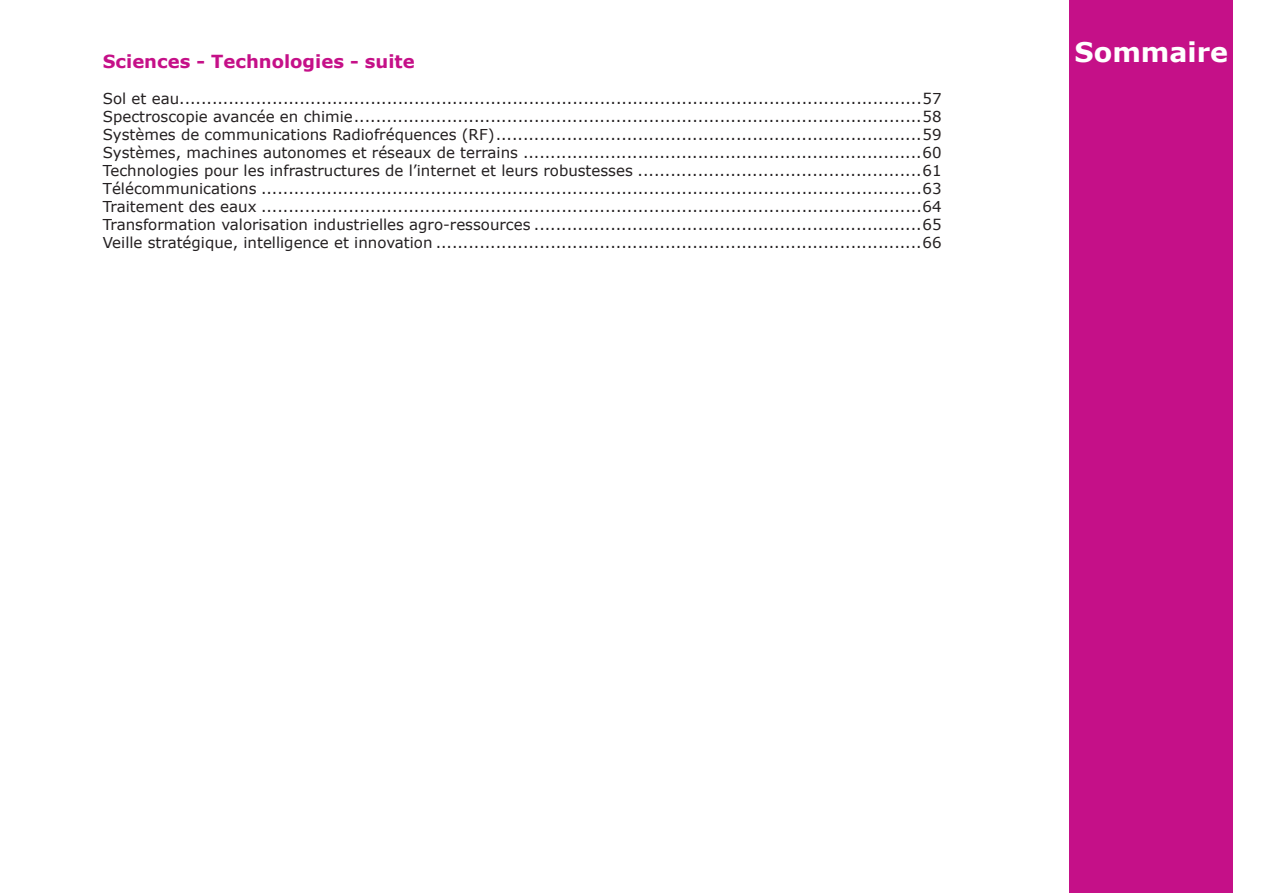
<style>
.page{position:relative;width:1263px;height:893px;background:#fff}
.page>*{position:absolute;margin:0;border:0;box-sizing:border-box;transform-origin:0 0}
.t1{font:700 27px "Verdana";color:#fff}
.t2{font:700 18px "Verdana";color:#c51088}
.t3{font:15px/18px "Verdana";color:#231f20;text-align:justify}
</style>
<div class="page">
<div style="left:1069px;top:0;width:164px;height:893px;background:#c51088"></div>
<p class="t2" style="left:103px;top:48px;width:313px">Sciences - Technologies - suite</p>
<p class="t3" style="left:103px;top:89px;width:840px">Sol et eau........................................................................................................................................57<br>Spectroscopie avancée en chimie........................................................................................................58<br>Systèmes de communications Radiofréquences (RF)..............................................................................59<br>Systèmes, machines autonomes et réseaux de terrains .........................................................................60<br>Technologies pour les infrastructures de l’internet et leurs robustesses ....................................................61<br>Télécommunications .........................................................................................................................63<br>Traitement des eaux .........................................................................................................................64<br>Transformation valorisation industrielles agro-ressources .......................................................................65<br>Veille stratégique, intelligence et innovation .........................................................................................66</p>
<h1 class="t1" style="left:1074px;top:33px;width:155px">Sommaire</h1>
</div>
